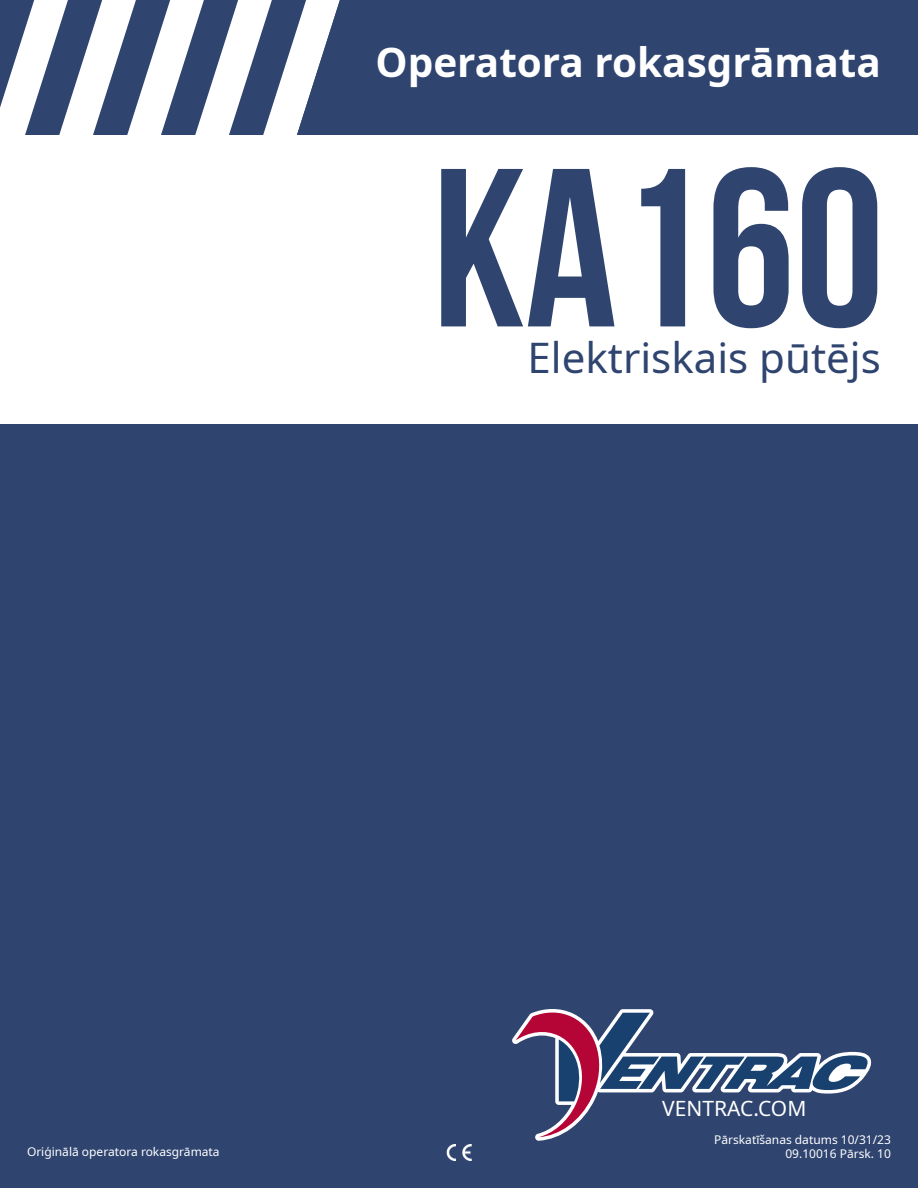
<style>
.page{position:relative;width:918px;height:1188px;background:#fff}
.page>*{position:absolute;margin:0;border:0;box-sizing:border-box;transform-origin:0 0}
.t1{font:700 225px "Bebas Neue";color:#2f446f}
.t2{font:42px "Noto Sans";color:#2f446f}
.t3{font:700 40.5px "Noto Sans";color:#fff}
.t4{font:21px "Noto Sans";color:#fff}
.t5{font:12px "Noto Sans";color:#fff}
</style>
<div class="page">
<div style="left:0;top:424px;width:918px;height:764px;background:#2f446f"></div>
<svg style="left:0;top:0;width:321px;height:135px"></svg>
<div style="left:321px;top:0;width:597px;height:135px;background:#2f446f"></div>
<svg style="left:512px;top:1009px;width:141px;height:132px"></svg>
<svg style="left:516px;top:1011px;width:356px;height:126px"></svg>
<img style="left:447px;top:1144px;width:24px;height:17px">
<h3 class="t3" style="left:375px;top:34px;width:507px">Operatora rokasgrāmata</h3>
<h1 class="t1" style="left:432px;top:125px;width:454px">KA160</h1>
<h2 class="t2" style="left:528px;top:328px;width:355px">Elektriskais pūtējs</h2>
<h3 class="t4" style="left:662px;top:1093px;width:146px">VENTRAC.COM</h3>
<p class="t5" style="left:714px;top:1131px;width:178px">Pārskatīšanas datums 10/31/23</p>
<p class="t5" style="left:27px;top:1143px;width:194px">Oriģinālā operatora rokasgrāmata</p>
<p class="t5" style="left:785px;top:1146px;width:107px">09.10016 Pārsk. 10</p>
</div>
